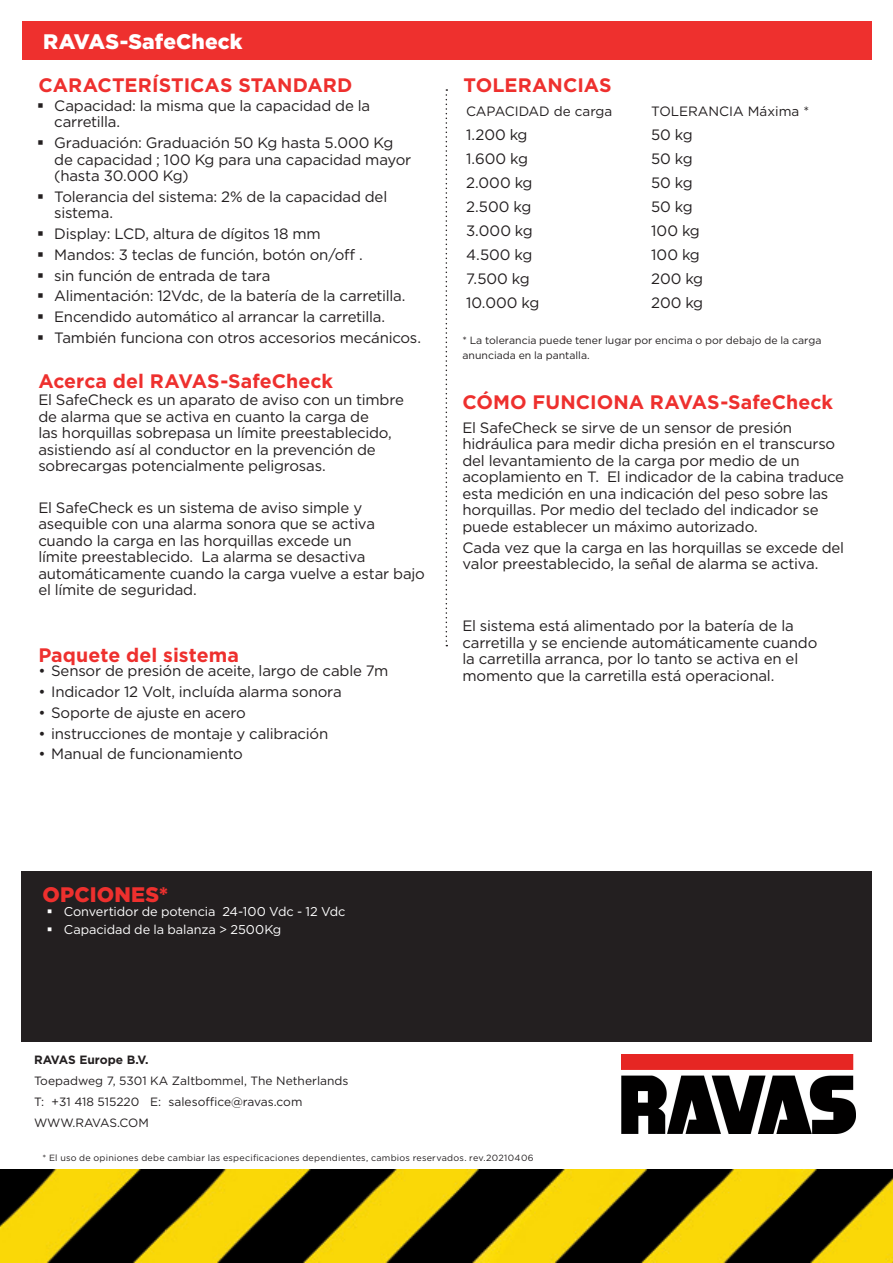
<style>
.page{position:relative;width:893px;height:1263px;background:#fff}
.page>*{position:absolute;margin:0;border:0;box-sizing:border-box;transform-origin:0 0}
.t1{font:900 21px "Gotham";letter-spacing:.005em;color:#fff}
.kop_wit{font:900 21px "Gotham";letter-spacing:.01em;color:#ee302e}
.tussenkop{font:700 19.5px "Gotham";color:#ee302e}
.plat{font:15px/16.5px "Gotham";letter-spacing:-.015em;color:#231f20}
.t2{font:13.5px "Gotham";color:#231f20}
.t3{font:12.75px "Gotham";letter-spacing:-.005em;color:#fff}
.t4{font:12px "Gotham";color:#231f20}
.t5{font:700 12px "Gotham";color:#231f20}
.plat-2{font:10.5px/15px "Gotham";letter-spacing:.005em;color:#231f20}
.opties_wit{font:9px "Gotham";letter-spacing:.025em;color:#231f20}
.s1{color:#fff}
</style>
<div class="page">
<img style="left:622px;top:1054px;width:233px;height:79px">
<div style="left:22px;top:21px;width:849px;height:39px;background:#ee302e"></div>
<svg style="left:446px;top:89px;width:1px;height:557px"></svg>
<img style="left:0;top:1170px;width:165px;height:93px">
<img style="left:165px;top:1170px;width:728px;height:93px">
<div style="left:21px;top:872px;width:851px;height:170px;background:#231f20"></div>
<p class="t1" style="left:43px;top:27px;width:201px">RAVAS-SafeCheck</p>
<p class="tussenkop" style="left:38px;top:72px;width:315px">CARACTERÍSTICAS STANDARD</p>
<p class="tussenkop" style="left:463px;top:72px;width:150px">TOLERANCIAS</p>
<p class="t2" style="left:466px;top:102px;width:148px">CAPACIDAD de carga</p>
<p class="t2" style="left:651px;top:102px;width:160px">TOLERANCIA Máxima *</p>
<p class="plat" style="left:466px;top:126px;width:63px">1.200 kg</p>
<p class="plat" style="left:651px;top:126px;width:43px">50 kg</p>
<p class="plat" style="left:466px;top:150px;width:63px">1.600 kg</p>
<p class="plat" style="left:651px;top:150px;width:43px">50 kg</p>
<p class="plat" style="left:466px;top:174px;width:68px">2.000 kg</p>
<p class="plat" style="left:651px;top:174px;width:43px">50 kg</p>
<p class="plat" style="left:466px;top:198px;width:67px">2.500 kg</p>
<p class="plat" style="left:651px;top:198px;width:43px">50 kg</p>
<p class="plat" style="left:466px;top:222px;width:68px">3.000 kg</p>
<p class="plat" style="left:651px;top:222px;width:50px">100 kg</p>
<p class="plat" style="left:466px;top:246px;width:68px">4.500 kg</p>
<p class="plat" style="left:651px;top:246px;width:50px">100 kg</p>
<p class="plat" style="left:466px;top:270px;width:65px">7.500 kg</p>
<p class="plat" style="left:651px;top:270px;width:54px">200 kg</p>
<p class="plat" style="left:466px;top:294px;width:75px">10.000 kg</p>
<p class="plat" style="left:651px;top:294px;width:54px">200 kg</p>
<p class="plat-2" style="left:462px;top:333px;width:361px">* La tolerancia puede tener lugar por encima o por debajo de la carga anunciada en la pantalla.</p>
<p class="tussenkop" style="left:462px;top:389px;width:372px">CÓMO FUNCIONA RAVAS-SafeCheck</p>
<p class="plat" style="left:462px;top:419px;width:383px">El SafeCheck se sirve de un sensor de presión hidráulica para medir dicha presión en el transcurso del levantamiento de la carga por medio de un acoplamiento en T. El indicador de la cabina traduce esta medición en una indicación del peso sobre las horquillas. Por medio del teclado del indicador se puede establecer un máximo autorizado.</p>
<p class="plat" style="left:462px;top:539px;width:383px">Cada vez que la carga en las horquillas se excede del valor preestablecido, la señal de alarma se activa.</p>
<p class="plat" style="left:54px;top:97px;width:317px">Capacidad: la misma que la capacidad de la carretilla.</p>
<p class="plat" style="left:54px;top:134px;width:359px">Graduación: Graduación 50 Kg hasta 5.000 Kg de capacidad ; 100 Kg para una capacidad mayor (hasta 30.000 Kg)</p>
<p class="plat" style="left:54px;top:188px;width:335px">Tolerancia del sistema: 2% de la capacidad del sistema.</p>
<p class="plat" style="left:54px;top:225px;width:268px">Display: LCD, altura de dígitos 18 mm</p>
<p class="plat" style="left:54px;top:246px;width:310px">Mandos: 3 teclas de función, botón on/off .</p>
<p class="plat" style="left:54px;top:267px;width:218px">sin función de entrada de tara</p>
<p class="plat" style="left:54px;top:287px;width:353px">Alimentación: 12Vdc, de la batería de la carretilla.</p>
<p class="plat" style="left:54px;top:308px;width:333px">Encendido automático al arrancar la carretilla.</p>
<p class="plat" style="left:54px;top:329px;width:368px">También funciona con otros accesorios mecánicos.</p>
<p class="tussenkop" style="left:38px;top:368px;width:296px">Acerca del RAVAS-SafeCheck</p>
<p class="plat" style="left:38px;top:391px;width:367px">El SafeCheck es un aparato de aviso con un timbre de alarma que se activa en cuanto la carga de<br>las horquillas sobrepasa un límite preestablecido, asistiendo así al conductor en la prevención de sobrecargas potencialmente peligrosas.</p>
<p class="plat" style="left:38px;top:499px;width:388px">El SafeCheck es un sistema de aviso simple y asequible con una alarma sonora que se activa cuando la carga en las horquillas excede un<br>límite preestablecido. La alarma se desactiva automáticamente cuando la carga vuelve a estar bajo el límite de seguridad.</p>
<p class="tussenkop" style="left:38px;top:642px;width:202px">Paquete del sistema</p>
<p class="plat" style="left:38px;top:662px;width:351px">• Sensor de presión de aceite, largo de cable 7m</p>
<p class="plat" style="left:38px;top:683px;width:305px">• Indicador 12 Volt, incluída alarma sonora</p>
<p class="plat" style="left:38px;top:704px;width:209px">• Soporte de ajuste en acero</p>
<p class="plat" style="left:38px;top:725px;width:291px">• instrucciones de montaje y calibración</p>
<p class="plat" style="left:38px;top:746px;width:206px">• Manual de funcionamiento</p>
<p class="kop_wit" style="left:43px;top:880px;width:127px">OPCIONES*</p>
<p class="t3" style="left:64px;top:903px;width:283px">Convertidor de potencia 24-100 Vdc - 12 Vdc</p>
<p class="t3" style="left:64px;top:921px;width:219px">Capacidad de la balanza &gt; 2500Kg</p>
<p class="t5" style="left:34px;top:1052px;width:116px">RAVAS Europe B.V.</p>
<p class="t4" style="left:34px;top:1073px;width:316px">Toepadweg 7, 5301 KA Zaltbommel, The Netherlands</p>
<p class="t4" style="left:34px;top:1094px;width:270px">T: +31 418 515220 E: salesoffice@ravas.com</p>
<p class="t4" style="left:34px;top:1115px;width:116px">WWW.RAVAS.COM</p>
<p class="plat" style="left:462px;top:617px;width:356px">El sistema está alimentado por la batería de la carretilla y se enciende automáticamente cuando la carretilla arranca, por lo tanto se activa en el momento que la carretilla está operacional.</p>
<p class="opties_wit" style="left:43px;top:1152px;width:493px">* El uso de opiniones debe cambiar las especificaciones dependientes, cambios reservados. rev.<span class="s1">20210406</span></p>
</div>
